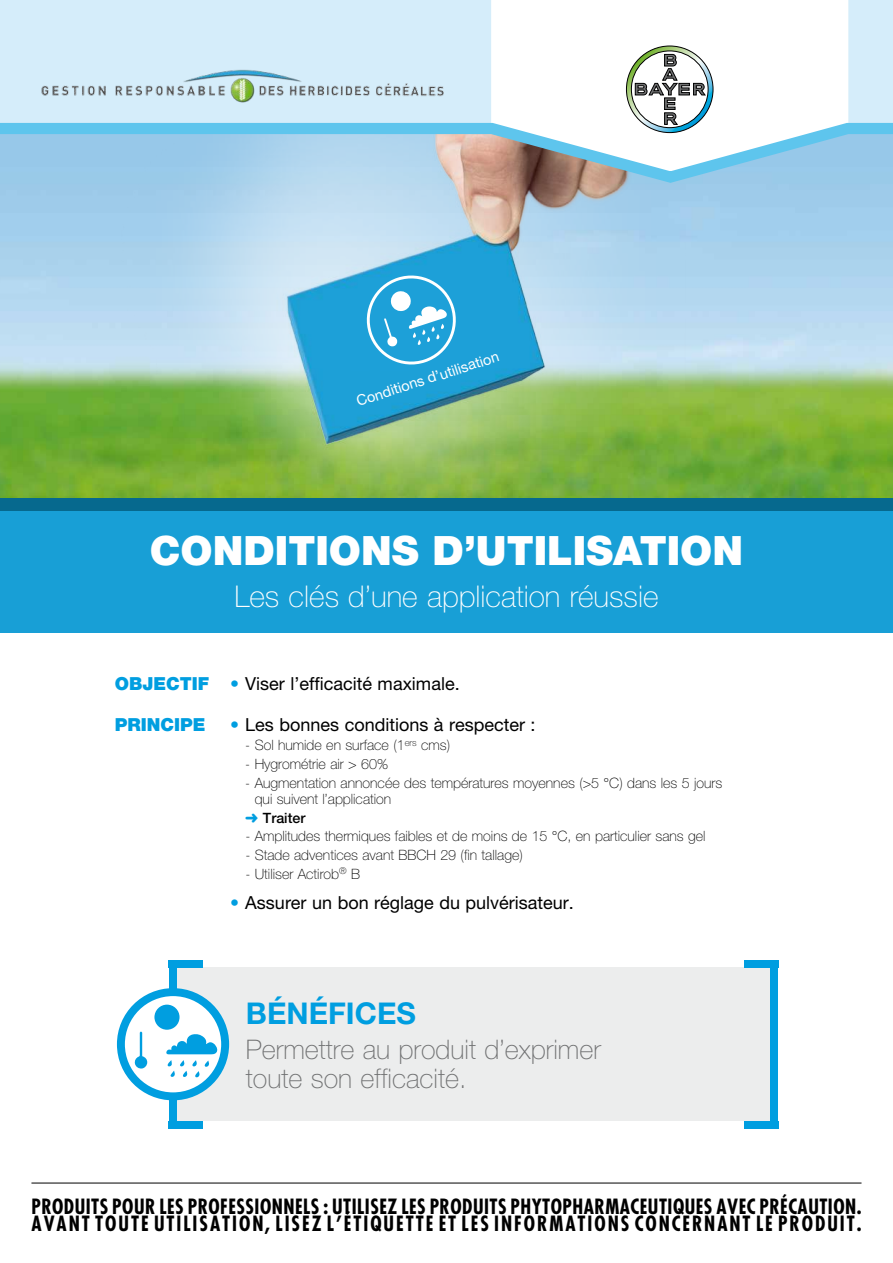
<style>
.page{position:relative;width:893px;height:1263px;background:#fff}
.page>*{position:absolute;margin:0;border:0;box-sizing:border-box;transform-origin:0 0}
.t1{font:900 40.5px "Helvetica Neue LT Std";color:#fff}
.t2{font:100 30px "Helvetica Neue LT Std";color:#fff}
.t3{font:700 30px "Helvetica Neue LT Std";color:#009ee0}
.t4{font:100 27px/28.5px "Helvetica Neue LT Std";color:#707172}
.t5{font:700 condensed 20.4px/17.2px "Futura Std";letter-spacing:.025em;color:#000;scale:.95 1}
.t6{font:18px "Helvetica Neue LT Std";color:#000}
.t7{font:900 18px "Helvetica Neue LT Std";color:#009ee0}
.t8{font:14.55px "Helvetica Neue LT Std";color:#fff}
.t9{font:100 14.25px/16.5px "Helvetica Neue LT Std";color:#000}
.t10{font:500 14.25px "Helvetica Neue LT Std";color:#000}
.s1{font-weight:900;color:#009ee0}
.s2{color:#009ee0}
</style>
<div class="page">
<img style="left:0;top:189px;width:893px;height:310px">
<div style="left:174px;top:967px;width:604px;height:154px;background:#eceded"></div>
<div style="left:169px;top:960px;width:34px;height:8px;background:#009ee0"></div>
<div style="left:169px;top:1121px;width:34px;height:8px;background:#009ee0"></div>
<div style="left:169px;top:960px;width:8px;height:169px;background:#009ee0"></div>
<div style="left:744px;top:1121px;width:34px;height:8px;background:#009ee0"></div>
<div style="left:744px;top:960px;width:34px;height:8px;background:#009ee0"></div>
<div style="left:770px;top:960px;width:8px;height:169px;background:#009ee0"></div>
<svg style="left:121px;top:992px;width:104px;height:104px"></svg>
<div style="left:117px;top:988px;width:112px;height:112px;border:8px solid #009ee0;border-radius:50%"></div>
<svg style="left:166px;top:1033px;width:52px;height:21px"></svg>
<div style="left:154px;top:1004px;width:26px;height:26px;background:#009ee0;border-radius:50%"></div>
<svg style="left:134px;top:1031px;width:13px;height:38px"></svg>
<svg style="left:167px;top:1060px;width:42px;height:17px"></svg>
<svg style="left:363px;top:272px;width:97px;height:96px"></svg>
<div style="left:0;top:502px;width:893px;height:130px;background:#189fd6"></div>
<div style="left:0;top:499px;width:893px;height:12px;background:#06698e"></div>
<hr style="left:31px;top:1183px;width:830px;height:1px;background:#000">
<div style="left:0;top:0;width:893px;height:134px;background:#d5edfa"></div>
<div style="left:491px;top:0;width:357px;height:115px;background:#fff"></div>
<svg style="left:0;top:115px;width:893px;height:74px"></svg>
<svg style="left:626px;top:45px;width:87px;height:88px"></svg>
<img style="left:41px;top:69px;width:403px;height:34px">
<p class="t8" style="left:354px;top:393px;width:150px;rotate:-18deg">Conditions d’utilisation</p>
<h1 class="t1" style="left:150px;top:526px;width:595px">CONDITIONS D’UTILISATION</h1>
<h2 class="t2" style="left:234px;top:579px;width:426px">Les clés d’une application réussie</h2>
<h1 class="t1" style="left:236px;top:526px;width:62px">XXXXXXXXXXXXXX</h1>
<h2 class="t2" style="left:298px;top:579px;width:298px">Xxxxxxxxxxxxxxxxxxxxxx</h2>
<p class="t6" style="left:115px;top:673px;width:346px"><span class="s1">OBJECTIF</span> <span class="s2">•</span> Viser l’efficacité maximale.</p>
<p class="t7" style="left:115px;top:714px;width:92px">PRINCIPE</p>
<p class="t6" style="left:230px;top:714px;width:307px"><span class="s2">•</span> Les bonnes conditions à respecter :</p>
<p class="t9" style="left:245px;top:737px;width:206px">- Sol humide en surface (1<sup>ers</sup> cms)</p>
<p class="t9" style="left:245px;top:756px;width:144px">- Hygrométrie air &gt; 60%</p>
<p class="t9" style="left:255px;top:774px;width:469px;text-indent:-9px">- Augmentation annoncée des températures moyennes (&gt;5 °C) dans les 5 jours qui suivent l’application</p>
<p class="t10" style="left:245px;top:809px;width:62px"><span class="s2">➜</span> Traiter</p>
<p class="t9" style="left:245px;top:828px;width:462px">- Amplitudes thermiques faibles et de moins de 15 °C, en particulier sans gel</p>
<p class="t9" style="left:245px;top:847px;width:279px">- Stade adventices avant BBCH 29 (fin tallage)</p>
<p class="t9" style="left:245px;top:865px;width:116px">- Utiliser Actirob<sup>®</sup> B</p>
<p class="t6" style="left:230px;top:892px;width:345px"><span class="s2">•</span> Assurer un bon réglage du pulvérisateur.</p>
<h2 class="t3" style="left:246px;top:995px;width:172px">BÉNÉFICES</h2>
<h3 class="t4" style="left:246px;top:1035px;width:356px">Permettre au produit d’exprimer toute son efficacité.</h3>
<h3 class="t5" style="left:31px;top:1198px;width:875px">PRODUITS POUR LES PROFESSIONNELS : UTILISEZ LES PRODUITS PHYTOPHARMACEUTIQUES AVEC PRÉCAUTION.<br>AVANT TOUTE UTILISATION, LISEZ L’ÉTIQUETTE ET LES INFORMATIONS CONCERNANT LE PRODUIT.</h3>
</div>
